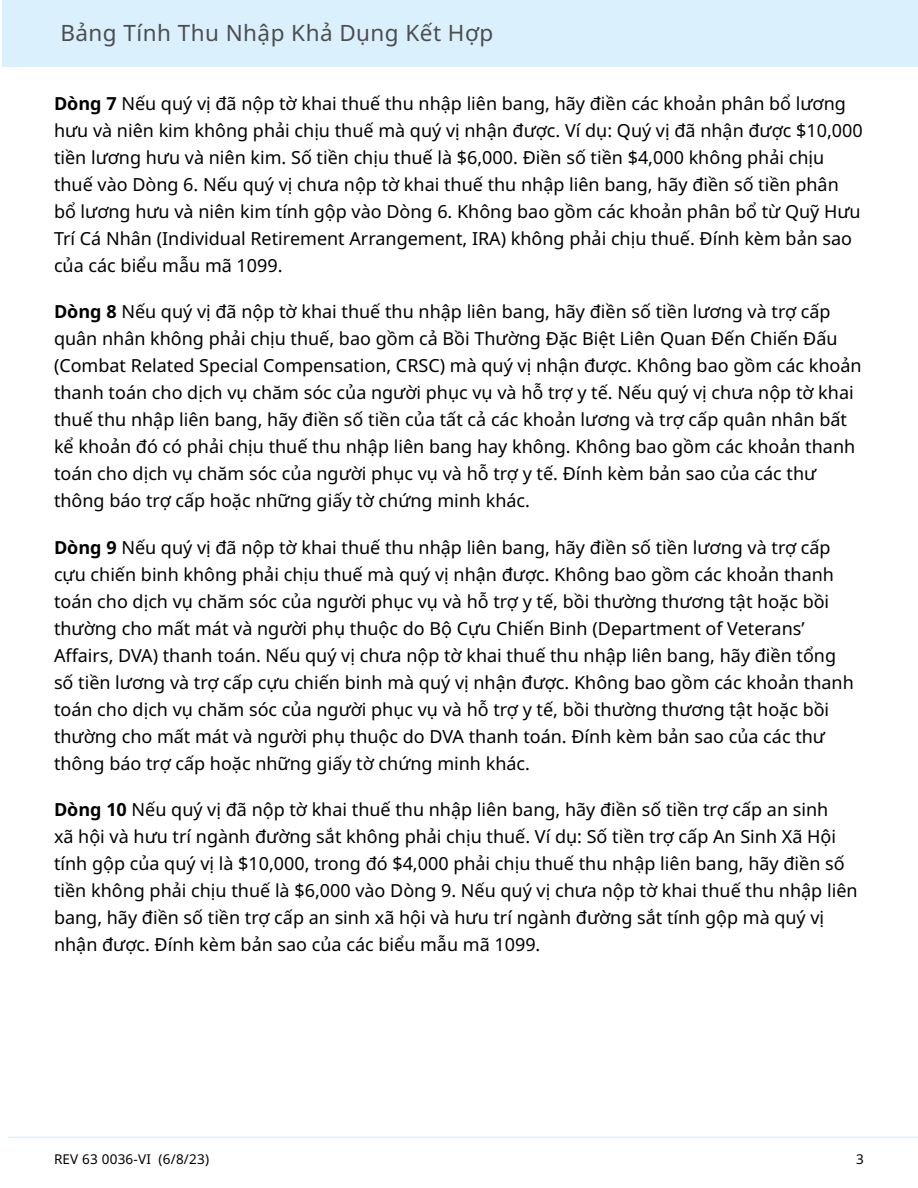
<style>
.page{position:relative;width:918px;height:1188px;background:#fff}
.page>*{position:absolute;margin:0;border:0;box-sizing:border-box;transform-origin:0 0}
.t1{font:22.5px "Noto Sans";letter-spacing:.02em;color:#4d4d4f}
.Normal__P{font:18px/27px "Noto Sans";color:#000}
.t2{font:13.5px "Noto Sans";letter-spacing:.015em;color:#000}
.s1{font-weight:700}
</style>
<div class="page">
<div style="left:2px;top:0;width:916px;height:66px;background:#daf1fd"></div>
<hr style="left:8px;top:1137px;width:910px;height:1px;background:#daf1fd">
<p class="t1" style="left:60px;top:20px;width:434px">Bảng Tính Thu Nhập Khả Dụng Kết Hợp</p>
<p class="Normal__P" style="left:54px;top:90px;width:810px"><span class="s1">Dòng 7</span> Nếu quý vị đã nộp tờ khai thuế thu nhập liên bang, hãy điền các khoản phân bổ lương hưu và niên kim không phải chịu thuế mà quý vị nhận được. Ví dụ: Quý vị đã nhận được $10,000 tiền lương hưu và niên kim. Số tiền chịu thuế là $6,000. Điền số tiền $4,000 không phải chịu thuế vào Dòng 6. Nếu quý vị chưa nộp tờ khai thuế thu nhập liên bang, hãy điền số tiền phân bổ lương hưu và niên kim tính gộp vào Dòng 6. Không bao gồm các khoản phân bổ từ Quỹ Hưu Trí Cá Nhân (Individual Retirement Arrangement, IRA) không phải chịu thuế. Đính kèm bản sao của các biểu mẫu mã 1099.</p>
<p class="Normal__P" style="left:54px;top:299px;width:809px"><span class="s1">Dòng 8</span> Nếu quý vị đã nộp tờ khai thuế thu nhập liên bang, hãy điền số tiền lương và trợ cấp quân nhân không phải chịu thuế, bao gồm cả Bồi Thường Đặc Biệt Liên Quan Đến Chiến Đấu (Combat Related Special Compensation, CRSC) mà quý vị nhận được. Không bao gồm các khoản thanh toán cho dịch vụ chăm sóc của người phục vụ và hỗ trợ y tế. Nếu quý vị chưa nộp tờ khai thuế thu nhập liên bang, hãy điền số tiền của tất cả các khoản lương và trợ cấp quân nhân bất kể khoản đó có phải chịu thuế thu nhập liên bang hay không. Không bao gồm các khoản thanh toán cho dịch vụ chăm sóc của người phục vụ và hỗ trợ y tế. Đính kèm bản sao của các thư thông báo trợ cấp hoặc những giấy tờ chứng minh khác.</p>
<p class="Normal__P" style="left:54px;top:534px;width:801px"><span class="s1">Dòng 9</span> Nếu quý vị đã nộp tờ khai thuế thu nhập liên bang, hãy điền số tiền lương và trợ cấp cựu chiến binh không phải chịu thuế mà quý vị nhận được. Không bao gồm các khoản thanh toán cho dịch vụ chăm sóc của người phục vụ và hỗ trợ y tế, bồi thường thương tật hoặc bồi thường cho mất mát và người phụ thuộc do Bộ Cựu Chiến Binh (Department of Veterans’ Affairs, DVA) thanh toán. Nếu quý vị chưa nộp tờ khai thuế thu nhập liên bang, hãy điền tổng số tiền lương và trợ cấp cựu chiến binh mà quý vị nhận được. Không bao gồm các khoản thanh toán cho dịch vụ chăm sóc của người phục vụ và hỗ trợ y tế, bồi thường thương tật hoặc bồi thường cho mất mát và người phụ thuộc do DVA thanh toán. Đính kèm bản sao của các thư thông báo trợ cấp hoặc những giấy tờ chứng minh khác.</p>
<p class="Normal__P" style="left:54px;top:797px;width:805px"><span class="s1">Dòng 10</span> Nếu quý vị đã nộp tờ khai thuế thu nhập liên bang, hãy điền số tiền trợ cấp an sinh<br>xã hội và hưu trí ngành đường sắt không phải chịu thuế. Ví dụ: Số tiền trợ cấp An Sinh Xã Hội tính gộp của quý vị là $10,000, trong đó $4,000 phải chịu thuế thu nhập liên bang, hãy điền số tiền không phải chịu thuế là $6,000 vào Dòng 9. Nếu quý vị chưa nộp tờ khai thuế thu nhập liên bang, hãy điền số tiền trợ cấp an sinh xã hội và hưu trí ngành đường sắt tính gộp mà quý vị nhận được. Đính kèm bản sao của các biểu mẫu mã 1099.</p>
<p class="t2" style="left:54px;top:1151px;width:157px">REV 63 0036-VI (6/8/23)</p>
<p class="t2" style="left:856px;top:1151px;width:9px">3</p>
</div>
